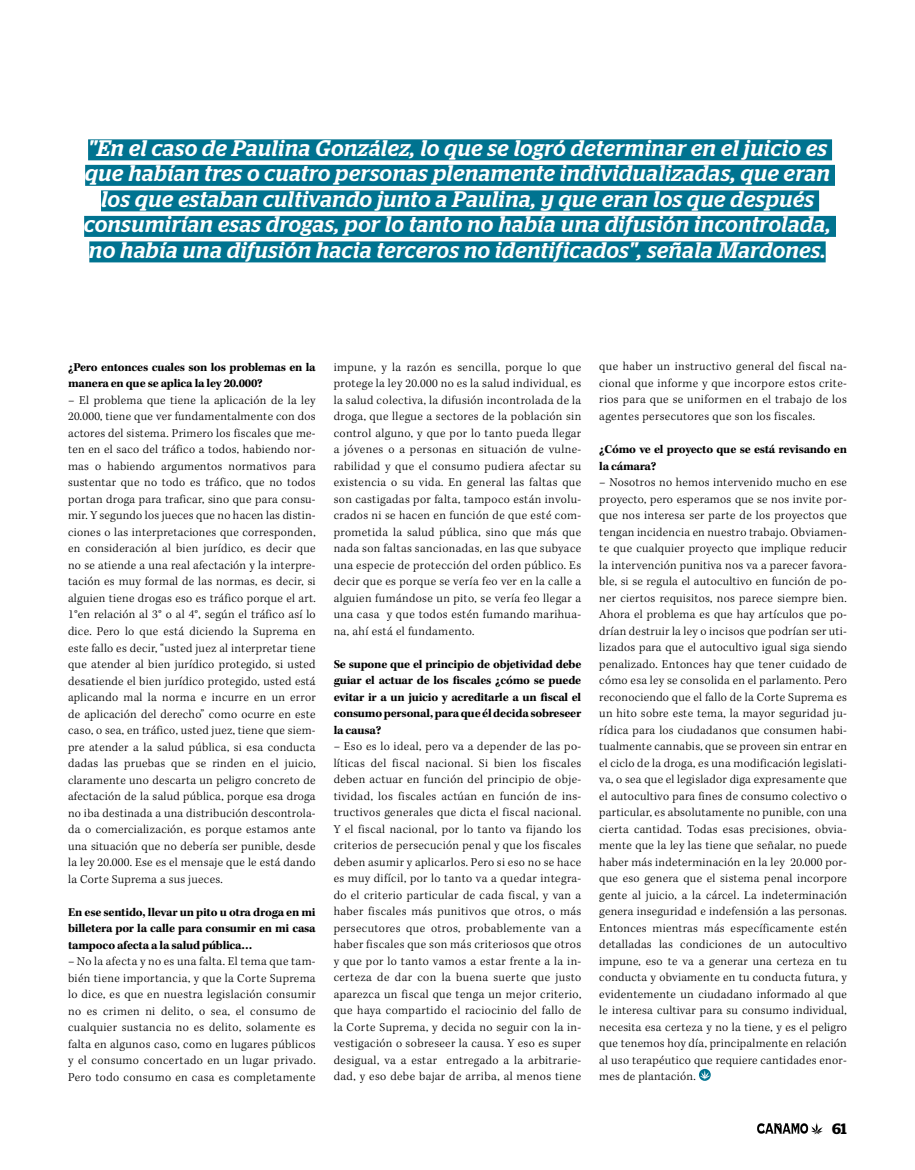
<style>
.page{position:relative;width:915px;height:1170px;background:#fff}
.page>*{position:absolute;margin:0;border:0;box-sizing:border-box;transform-origin:0 0}
.t1{font:italic 500 22.5px/25.5px "Stag";letter-spacing:.03em;color:#fff;text-align:center}
.t2{font:600 15px "Stag";color:#000}
.t3{font:300 12.3px/16.5px "Kepler Std";letter-spacing:.03em;color:#000;text-align:justify}
.t4{font:700 12.3px/16.5px "Kepler Std";letter-spacing:-.02em;color:#000}
</style>
<div class="page">
<svg style="left:757px;top:1122px;width:65px;height:12px"></svg>
<svg style="left:699px;top:1068px;width:11px;height:12px"></svg>
<div style="left:88px;top:139px;width:743px;height:21px;background:#007390"></div>
<div style="left:85px;top:165px;width:749px;height:21px;background:#007390"></div>
<div style="left:101px;top:190px;width:717px;height:21px;background:#007390"></div>
<div style="left:84px;top:216px;width:751px;height:21px;background:#007390"></div>
<div style="left:89px;top:241px;width:736px;height:21px;background:#007390"></div>
<p class="t1" style="left:84px;top:135px;width:748px">"En el caso de Paulina González, lo que se logró determinar en el juicio es que habían tres o cuatro personas plenamente individualizadas, que eran los que estaban cultivando junto a Paulina, y que eran los que después consumirían esas drogas, por lo tanto no había una difusión incontrolada, no había una difusión hacia terceros no identificados", señala Mardones.</p>
<p class="t4" style="left:68px;top:359px;width:249px">¿Pero entonces cuales son los problemas en la manera en que se aplica la ley 20.000?</p>
<p class="t3" style="left:68px;top:392px;width:249px">– El problema que tiene la aplicación de la ley 20.000, tiene que ver fundamentalmente con dos actores del sistema. Primero los fiscales que me&shy;ten en el saco del tráfico a todos, habiendo nor&shy;mas o habiendo argumentos normativos para sustentar que no todo es tráfico, que no todos portan droga para traficar, sino que para consu&shy;mir. Y segundo los jueces que no hacen las distin&shy;ciones o las interpretaciones que corresponden, en consideración al bien jurídico, es decir que no se atiende a una real afectación y la interpre&shy;tación es muy formal de las normas, es decir, si alguien tiene drogas eso es tráfico porque el art.<br>1°en relación al 3° o al 4°, según el tráfico así lo dice. Pero lo que está diciendo la Suprema en este fallo es decir, “usted juez al interpretar tiene que atender al bien jurídico protegido, si usted desatiende el bien jurídico protegido, usted está aplicando mal la norma e incurre en un error de aplicación del derecho” como ocurre en este caso, o sea, en tráfico, usted juez, tiene que siem&shy;pre atender a la salud pública, si esa conducta dadas las pruebas que se rinden en el juicio, claramente uno descarta un peligro concreto de afectación de la salud pública, porque esa droga no iba destinada a una distribución descontrola&shy;da o comercialización, es porque estamos ante una situación que no debería ser punible, desde la ley 20.000. Ese es el mensaje que le está dando la Corte Suprema a sus jueces.</p>
<p class="t4" style="left:68px;top:903px;width:249px;text-align:justify">En ese sentido, llevar un pito u otra droga en mi billetera por la calle para consumir en mi casa tampoco afecta a la salud pública…</p>
<p class="t3" style="left:68px;top:953px;width:249px">– No la afecta y no es una falta. El tema que tam&shy;bién tiene importancia, y que la Corte Suprema lo dice, es que en nuestra legislación consumir no es crimen ni delito, o sea, el consumo de cualquier sustancia no es delito, solamente es falta en algunos caso, como en lugares públicos y el consumo concertado en un lugar privado.<br>Pero todo consumo en casa es completamente</p>
<p class="t3" style="left:333px;top:359px;width:249px">impune, y la razón es sencilla, porque lo que protege la ley 20.000 no es la salud individual, es la salud colectiva, la difusión incontrolada de la droga, que llegue a sectores de la población sin control alguno, y que por lo tanto pueda llegar a jóvenes o a personas en situación de vulne&shy;rabilidad y que el consumo pudiera afectar su existencia o su vida. En general las faltas que son castigadas por falta, tampoco están involu&shy;crados ni se hacen en función de que esté com&shy;prometida la salud pública, sino que más que nada son faltas sancionadas, en las que subyace una especie de protección del orden público. Es decir que es porque se vería feo ver en la calle a alguien fumándose un pito, se vería feo llegar a una casa y que todos estén fumando marihua&shy;na, ahí está el fundamento.</p>
<p class="t4" style="left:333px;top:656px;width:249px;text-align:justify">Se supone que el principio de objetividad debe guiar el actuar de los fiscales ¿cómo se puede evitar ir a un juicio y acreditarle a un fiscal el consumo personal, para que él decida sobreseer la causa?</p>
<p class="t3" style="left:333px;top:738px;width:249px">– Eso es lo ideal, pero va a depender de las po&shy;líticas del fiscal nacional. Si bien los fiscales deben actuar en función del principio de obje&shy;tividad, los fiscales actúan en función de ins&shy;tructivos generales que dicta el fiscal nacional.<br>Y el fiscal nacional, por lo tanto va fijando los criterios de persecución penal y que los fiscales deben asumir y aplicarlos. Pero si eso no se hace es muy difícil, por lo tanto va a quedar integra&shy;do el criterio particular de cada fiscal, y van a haber fiscales más punitivos que otros, o más persecutores que otros, probablemente van a haber fiscales que son más criteriosos que otros y que por lo tanto vamos a estar frente a la in&shy;certeza de dar con la buena suerte que justo aparezca un fiscal que tenga un mejor criterio, que haya compartido el raciocinio del fallo de la Corte Suprema, y decida no seguir con la in&shy;vestigación o sobreseer la causa. Y eso es super desigual, va a estar entregado a la arbitrarie&shy;dad, y eso debe bajar de arriba, al menos tiene</p>
<p class="t3" style="left:599px;top:359px;width:249px">que haber un instructivo general del fiscal na&shy;cional que informe y que incorpore estos crite&shy;rios para que se uniformen en el trabajo de los agentes persecutores que son los fiscales.</p>
<p class="t4" style="left:599px;top:441px;width:249px">¿Cómo ve el proyecto que se está revisando en la cámara?</p>
<p class="t3" style="left:599px;top:474px;width:249px">– Nosotros no hemos intervenido mucho en ese proyecto, pero esperamos que se nos invite por&shy;que nos interesa ser parte de los proyectos que tengan incidencia en nuestro trabajo. Obviamen&shy;te que cualquier proyecto que implique reducir la intervención punitiva nos va a parecer favora&shy;ble, si se regula el autocultivo en función de po&shy;ner ciertos requisitos, nos parece siempre bien.<br>Ahora el problema es que hay artículos que po&shy;drían destruir la ley o incisos que podrían ser uti&shy;lizados para que el autocultivo igual siga siendo penalizado. Entonces hay que tener cuidado de cómo esa ley se consolida en el parlamento. Pero reconociendo que el fallo de la Corte Suprema es un hito sobre este tema, la mayor seguridad ju&shy;rídica para los ciudadanos que consumen habi&shy;tualmente cannabis, que se proveen sin entrar en el ciclo de la droga, es una modificación legislati&shy;va, o sea que el legislador diga expresamente que el autocultivo para fines de consumo colectivo o particular, es absolutamente no punible, con una cierta cantidad. Todas esas precisiones, obvia&shy;mente que la ley las tiene que señalar, no puede haber más indeterminación en la ley 20.000 por&shy;que eso genera que el sistema penal incorpore gente al juicio, a la cárcel. La indeterminación genera inseguridad e indefensión a las personas.<br>Entonces mientras más específicamente estén detalladas las condiciones de un autocultivo impune, eso te va a generar una certeza en tu conducta y obviamente en tu conducta futura, y evidentemente un ciudadano informado al que le interesa cultivar para su consumo individual, necesita esa certeza y no la tiene, y es el peligro que tenemos hoy día, principalmente en relación al uso terapéutico que requiere cantidades enor&shy;mes de plantación.</p>
<p class="t2" style="left:831px;top:1119px;width:16px">61</p>
</div>
